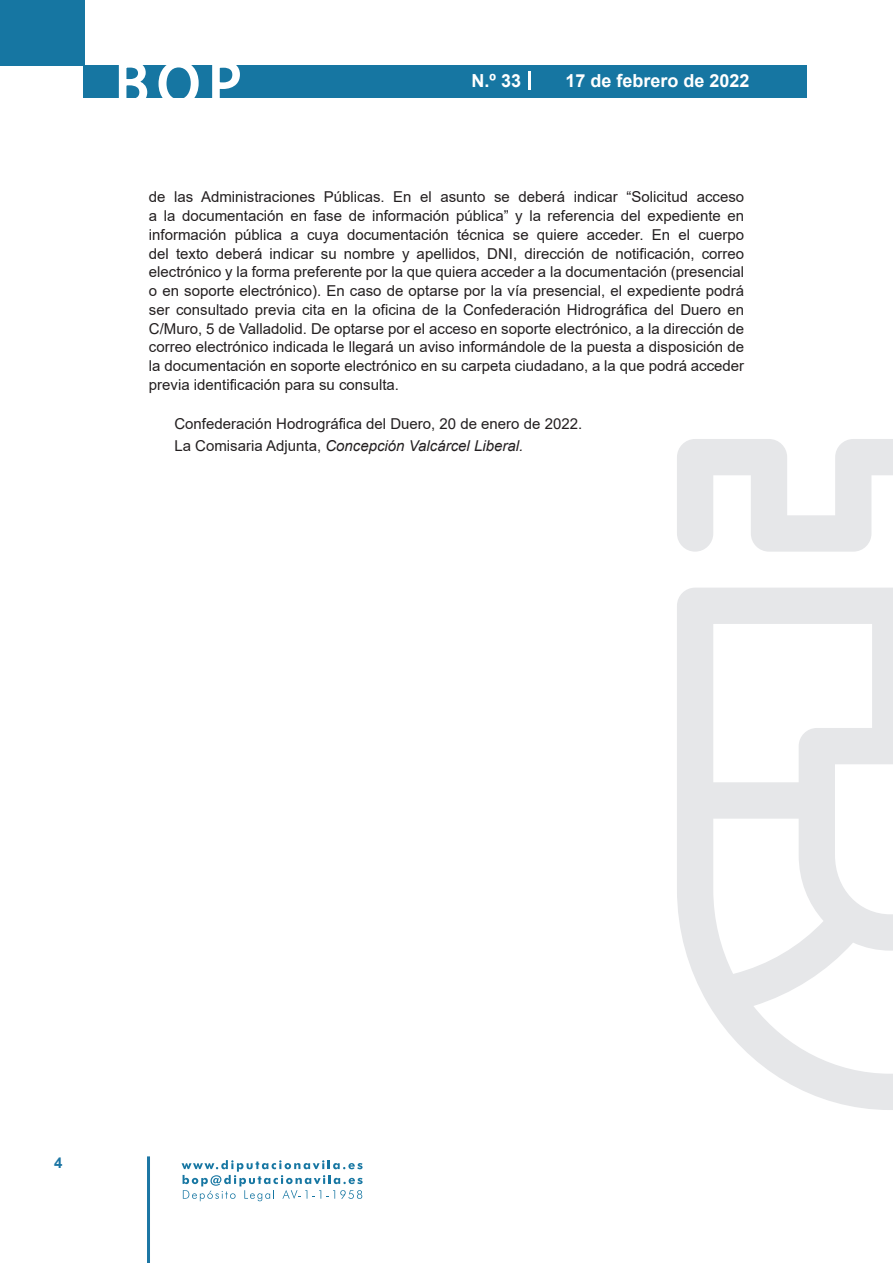
<style>
.page{position:relative;width:893px;height:1263px;background:#fff}
.page>*{position:absolute;margin:0;border:0;box-sizing:border-box;transform-origin:0 0}
.t1{font:500 61.5px "Avant Garde";color:#fff}
.t2{font:700 18px "Arial";color:#fff}
.t3{font:15px/18.8px "Arial";color:#231f20;text-align:justify}
.t4{font:700 15px "Arial";color:#1d76a4}
.s1{font-style:italic}
</style>
<div class="page">
<div style="left:0;top:0;width:85px;height:65px;background:#1676a2"></div>
<div style="left:84px;top:65px;width:723px;height:33px;background:#1676a2"></div>
<svg style="left:118px;top:65px;width:30px;height:33px"></svg>
<svg style="left:158px;top:65px;width:41px;height:33px"></svg>
<svg style="left:212px;top:65px;width:28px;height:33px"></svg>
<svg style="left:182px;top:1160px;width:181px;height:41px"></svg>
<hr style="left:147px;top:1156px;width:3px;height:107px;background:#1d76a4">
<svg style="left:529px;top:71px;width:2px;height:19px"></svg>
<svg style="left:677px;top:439px;width:216px;height:671px"></svg>
<h1 class="t1" style="left:115px;top:46px;width:128px">BOP</h1>
<p class="t2" style="left:472px;top:68px;width:51px">N.º 33</p>
<p class="t2" style="left:565px;top:68px;width:186px">17 de febrero de 2022</p>
<p class="t3" style="left:149px;top:188px;width:597px">de las Administraciones Públicas. En el asunto se deberá indicar “Solicitud acceso a la documentación en fase de información pública” y la referencia del expediente en información pública a cuya documentación técnica se quiere acceder. En el cuerpo del texto deberá indicar su nombre y apellidos, DNI, dirección de notificación, correo electrónico y la forma preferente por la que quiera acceder a la documentación (presencial o en soporte electrónico). En caso de optarse por la vía presencial, el expediente podrá ser consultado previa cita en la oficina de la Confederación Hidrográfica del Duero en C/Muro, 5 de Valladolid. De optarse por el acceso en soporte electrónico, a la dirección de correo electrónico indicada le llegará un aviso informándole de la puesta a disposición de la documentación en soporte electrónico en su carpeta ciudadano, a la que podrá acceder previa identificación para su consulta.</p>
<p class="t3" style="left:174px;top:413px;width:409px;line-height:22.2px">Confederación Hodrográfica del Duero, 20 de enero de 2022.<br>La Comisaria Adjunta, <span class="s1">Concepción Valcárcel Liberal.</span></p>
<p class="t4" style="left:54px;top:1152px;width:10px">4</p>
</div>
